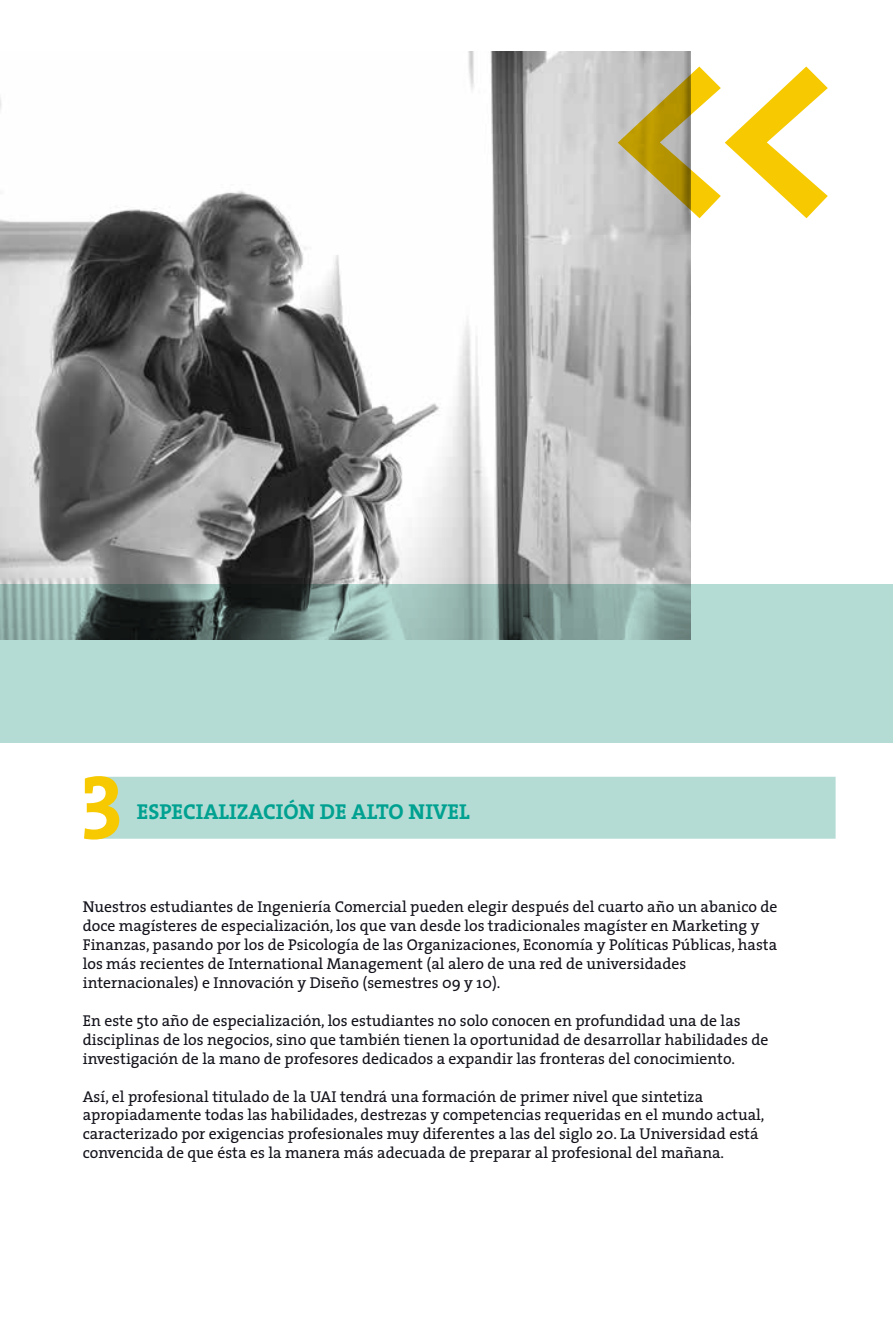
<style>
.page{position:relative;width:893px;height:1340px;background:#fff}
.page>*{position:absolute;margin:0;border:0;box-sizing:border-box;transform-origin:0 0}
.t1{font:91.35px "The Serif Bold Caps";color:#f6c900}
.t2{font:21.7px "The Serif Bold Caps";color:#00a191}
.t3{font:15.75px/18.9px "The Serif";color:#12121b}
</style>
<div class="page">
<img style="left:0;top:52px;width:690px;height:532px">
<svg style="left:618px;top:67px;width:210px;height:151px"></svg>
<svg style="left:0;top:584px;width:893px;height:158px;background:#a1c4bd"></svg>
<div style="left:101px;top:776px;width:735px;height:62px;background:#b5dcd4"></div>
<h1 class="t1" style="left:80px;top:731px;width:47px">3</h1>
<h2 class="t2" style="left:137px;top:793px;width:335px">ESPECIALIZACIÓN DE ALTO NIVEL</h2>
<p class="t3" style="left:83px;top:897px;width:696px">Nuestros estudiantes de Ingeniería Comercial pueden elegir después del cuarto año un abanico de doce magísteres de especialización, los que van desde los tradicionales magíster en Marketing y Finanzas, pasando por los de Psicología de las Organizaciones, Economía y Políticas Públicas, hasta los más recientes de International Management (al alero de una red de universidades internacionales) e Innovación y Diseño (semestres 09 y 10).</p>
<p class="t3" style="left:83px;top:1010px;width:687px">En este 5to año de especialización, los estudiantes no solo conocen en profundidad una de las disciplinas de los negocios, sino que también tienen la oportunidad de desarrollar habilidades de investigación de la mano de profesores dedicados a expandir las fronteras del conocimiento.</p>
<p class="t3" style="left:83px;top:1086px;width:683px">Así, el profesional titulado de la UAI tendrá una formación de primer nivel que sintetiza apropiadamente todas las habilidades, destrezas y competencias requeridas en el mundo actual, caracterizado por exigencias profesionales muy diferentes a las del siglo 20. La Universidad está convencida de que ésta es la manera más adecuada de preparar al profesional del mañana.</p>
</div>
